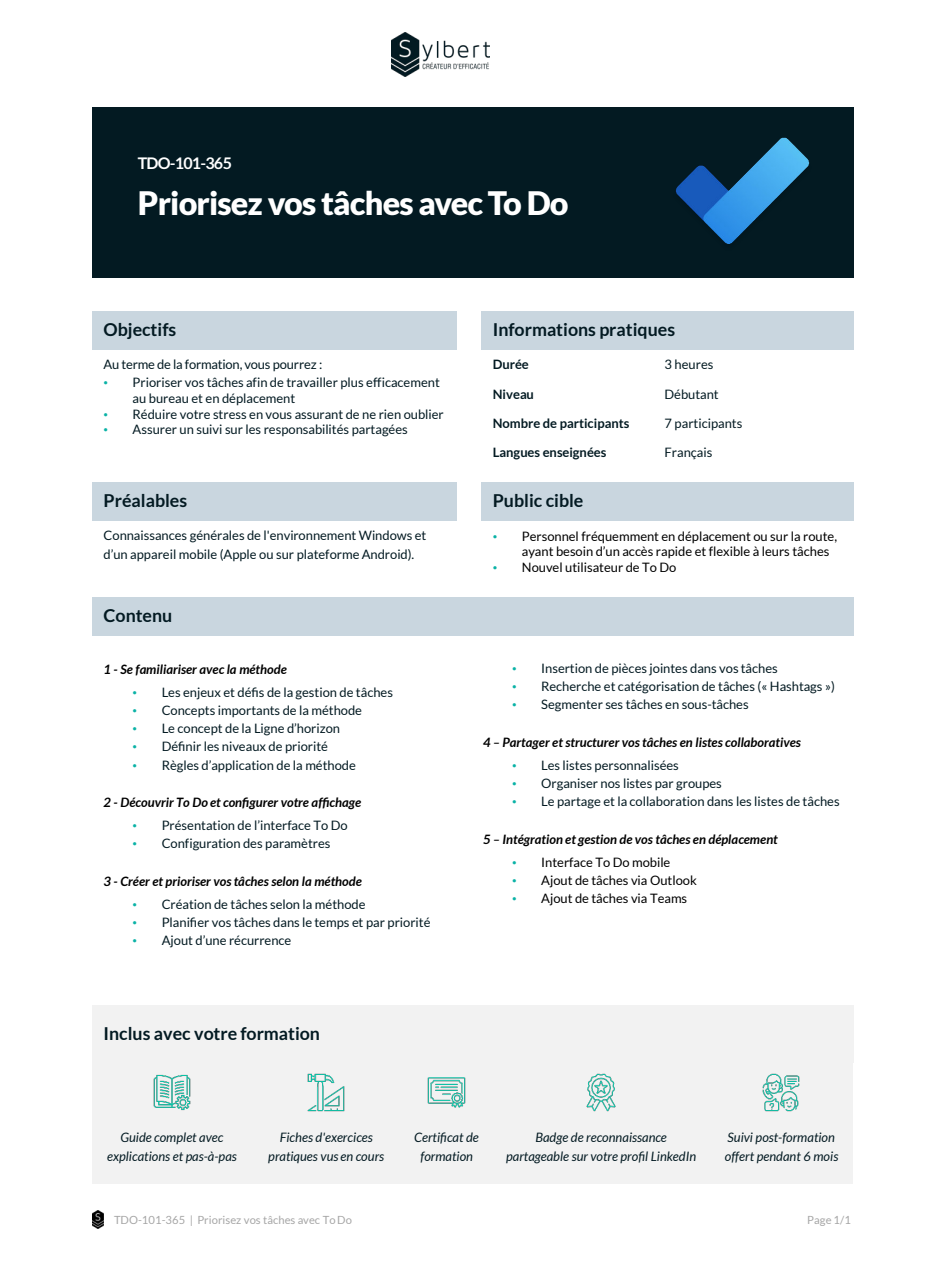
<style>
.page{position:relative;width:946px;height:1261px;background:#fff}
.page>*{position:absolute;margin:0;border:0;box-sizing:border-box;transform-origin:0 0}
.t1{font:900 32.38px "Lato";letter-spacing:-.025em;color:#fff}
.t2{font:700 17.85px "Lato";color:#031a22}
.t3{font:700 16.1px "Lato";letter-spacing:-.05em;color:#fff}
.t4{font:12.95px/15.6px "Lato";color:#031a22}
.t5{font:italic 700 12.95px "Lato";color:#000}
.t6{font:italic 12.95px/18.6px "Lato";color:#031a22;text-align:center}
.t7{font:12.95px/15.6px "Lato";color:#000}
.t8{font:700 12.95px "Lato";color:#031a22}
.t9{font:11.2px "Lato";color:#a6a6a6}
.s1{font-family:"Times New Roman";color:#0ab2a6}
</style>
<div class="page">
<img style="left:392px;top:32px;width:98px;height:44px">
<div style="left:92px;top:107px;width:526px;height:170px;background:#031a22"></div>
<div style="left:618px;top:107px;width:235px;height:170px;background:#031a22"></div>
<div style="left:92px;top:311px;width:364px;height:39px;background:#c9d6df"></div>
<div style="left:481px;top:311px;width:372px;height:39px;background:#c9d6df"></div>
<div style="left:92px;top:482px;width:364px;height:39px;background:#c9d6df"></div>
<div style="left:481px;top:482px;width:372px;height:39px;background:#c9d6df"></div>
<div style="left:104px;top:604px;width:738px;height:25px;background:#c9d6df"></div>
<div style="left:92px;top:597px;width:761px;height:7px;background:#c9d6df"></div>
<div style="left:92px;top:629px;width:761px;height:6px;background:#c9d6df"></div>
<div style="left:92px;top:1005px;width:761px;height:58px;background:#f2f2f2"></div>
<div style="left:92px;top:1063px;width:160px;height:59px;background:#f2f2f2"></div>
<div style="left:252px;top:1063px;width:148px;height:59px;background:#f2f2f2"></div>
<div style="left:400px;top:1063px;width:93px;height:59px;background:#f2f2f2"></div>
<div style="left:493px;top:1063px;width:216px;height:59px;background:#f2f2f2"></div>
<div style="left:709px;top:1063px;width:144px;height:59px;background:#f2f2f2"></div>
<div style="left:92px;top:1116px;width:160px;height:7px;background:#f2f2f2"></div>
<div style="left:252px;top:1116px;width:148px;height:7px;background:#f2f2f2"></div>
<div style="left:401px;top:1116px;width:92px;height:7px;background:#f2f2f2"></div>
<div style="left:493px;top:1116px;width:216px;height:7px;background:#f2f2f2"></div>
<div style="left:709px;top:1116px;width:144px;height:7px;background:#f2f2f2"></div>
<div style="left:92px;top:1123px;width:160px;height:60px;background:#f2f2f2"></div>
<div style="left:252px;top:1123px;width:148px;height:60px;background:#f2f2f2"></div>
<div style="left:400px;top:1123px;width:93px;height:60px;background:#f2f2f2"></div>
<div style="left:493px;top:1123px;width:216px;height:60px;background:#f2f2f2"></div>
<div style="left:709px;top:1123px;width:144px;height:60px;background:#f2f2f2"></div>
<img style="left:153px;top:1074px;width:38px;height:37px">
<img style="left:307px;top:1073px;width:38px;height:39px">
<img style="left:427px;top:1077px;width:39px;height:31px">
<img style="left:586px;top:1073px;width:30px;height:39px">
<img style="left:762px;top:1073px;width:38px;height:39px">
<img style="left:675px;top:138px;width:135px;height:106px">
<img style="left:92px;top:1211px;width:11px;height:17px">
<p class="t3" style="left:138px;top:156px;width:96px">TDO-101-365</p>
<h1 class="t1" style="left:138px;top:189px;width:432px">Priorisez vos tâches avec To Do</h1>
<h2 class="t2" style="left:104px;top:321px;width:74px">Objectifs</h2>
<h2 class="t2" style="left:493px;top:321px;width:184px">Informations pratiques</h2>
<p class="t4" style="left:104px;top:358px;width:220px">Au terme de la formation, vous pourrez :</p>
<p class="t4" style="left:133px;top:376px;width:309px;text-indent:-29px"><span class="s1">•</span> Prioriser vos tâches afin de travailler plus efficacement au bureau et en déplacement</p>
<p class="t4" style="left:104px;top:407px;width:342px"><span class="s1">•</span> Réduire votre stress en vous assurant de ne rien oublier</p>
<p class="t4" style="left:104px;top:422px;width:306px"><span class="s1">•</span> Assurer un suivi sur les responsabilités partagées</p>
<p class="t8" style="left:493px;top:359px;width:38px">Durée</p>
<p class="t4" style="left:664px;top:358px;width:50px">3 heures</p>
<p class="t8" style="left:493px;top:388px;width:43px">Niveau</p>
<p class="t4" style="left:664px;top:387px;width:56px">Débutant</p>
<p class="t8" style="left:493px;top:417px;width:138px">Nombre de participants</p>
<p class="t4" style="left:664px;top:416px;width:79px">7 participants</p>
<p class="t8" style="left:493px;top:446px;width:115px">Langues enseignées</p>
<p class="t4" style="left:664px;top:445px;width:49px">Français</p>
<h2 class="t2" style="left:104px;top:492px;width:85px">Préalables</h2>
<h2 class="t2" style="left:493px;top:492px;width:92px">Public cible</h2>
<p class="t4" style="left:104px;top:527px;width:324px;line-height:18.6px">Connaissances générales de l'environnement Windows et d’un appareil mobile (Apple ou sur plateforme Android).</p>
<p class="t7" style="left:522px;top:529px;width:317px;text-indent:-29px"><span class="s1">•</span> Personnel fréquemment en déplacement ou sur la route, ayant besoin d’un accès rapide et flexible à leurs tâches</p>
<p class="t7" style="left:493px;top:560px;width:185px"><span class="s1">•</span> Nouvel utilisateur de To Do</p>
<h2 class="t2" style="left:104px;top:607px;width:70px">Contenu</h2>
<p class="t5" style="left:104px;top:663px;width:185px">1 - Se familiariser avec la méthode</p>
<p class="t4" style="left:133px;top:685px;width:262px"><span class="s1">•</span> Les enjeux et défis de la gestion de tâches</p>
<p class="t4" style="left:133px;top:703px;width:231px"><span class="s1">•</span> Concepts importants de la méthode</p>
<p class="t4" style="left:133px;top:721px;width:209px"><span class="s1">•</span> Le concept de la Ligne d’horizon</p>
<p class="t4" style="left:133px;top:739px;width:197px"><span class="s1">•</span> Définir les niveaux de priorité</p>
<p class="t4" style="left:133px;top:758px;width:225px"><span class="s1">•</span> Règles d’application de la méthode</p>
<p class="t5" style="left:104px;top:796px;width:259px">2 - Découvrir To Do et configurer votre affichage</p>
<p class="t4" style="left:133px;top:818px;width:217px"><span class="s1">•</span> Présentation de l’interface To Do</p>
<p class="t4" style="left:133px;top:836px;width:199px"><span class="s1">•</span> Configuration des paramètres</p>
<p class="t5" style="left:104px;top:875px;width:260px">3 - Créer et prioriser vos tâches selon la méthode</p>
<p class="t4" style="left:133px;top:897px;width:234px"><span class="s1">•</span> Création de tâches selon la méthode</p>
<p class="t4" style="left:133px;top:915px;width:299px"><span class="s1">•</span> Planifier vos tâches dans le temps et par priorité</p>
<p class="t4" style="left:133px;top:933px;width:160px"><span class="s1">•</span> Ajout d’une récurrence</p>
<h2 class="t2" style="left:104px;top:1025px;width:218px">Inclus avec votre formation</h2>
<p class="t4" style="left:512px;top:661px;width:267px"><span class="s1">•</span> Insertion de pièces jointes dans vos tâches</p>
<p class="t4" style="left:512px;top:679px;width:324px"><span class="s1">•</span> Recherche et catégorisation de tâches (« Hashtags »)</p>
<p class="t4" style="left:512px;top:697px;width:238px"><span class="s1">•</span> Segmenter ses tâches en sous-tâches</p>
<p class="t5" style="left:483px;top:736px;width:319px">4 – Partager et structurer vos tâches en listes collaboratives</p>
<p class="t4" style="left:512px;top:758px;width:168px"><span class="s1">•</span> Les listes personnalisées</p>
<p class="t4" style="left:512px;top:776px;width:211px"><span class="s1">•</span> Organiser nos listes par groupes</p>
<p class="t4" style="left:512px;top:794px;width:329px"><span class="s1">•</span> Le partage et la collaboration dans les listes de tâches</p>
<p class="t5" style="left:483px;top:833px;width:296px">5 – Intégration et gestion de vos tâches en déplacement</p>
<p class="t7" style="left:512px;top:855px;width:160px"><span class="s1">•</span> Interface To Do mobile</p>
<p class="t7" style="left:512px;top:873px;width:186px"><span class="s1">•</span> Ajout de tâches via Outlook</p>
<p class="t7" style="left:512px;top:891px;width:177px"><span class="s1">•</span> Ajout de tâches via Teams</p>
<p class="t6" style="left:107px;top:1129px;width:131px">Guide complet avec explications et pas-à-pas</p>
<p class="t6" style="left:268px;top:1129px;width:118px">Fiches d'exercices pratiques vus en cours</p>
<p class="t6" style="left:414px;top:1129px;width:66px">Certificat de formation</p>
<p class="t6" style="left:506px;top:1129px;width:192px">Badge de reconnaissance partageable sur votre profil LinkedIn</p>
<p class="t6" style="left:725px;top:1129px;width:115px;text-align:left">Suivi post-formation offert pendant 6 mois</p>
<p class="t9" style="left:114px;top:1215px;width:239px">TDO-101-365 | Priorisez vos tâches avec To Do</p>
<p class="t9" style="left:807px;top:1215px;width:45px">Page 1/1</p>
</div>
